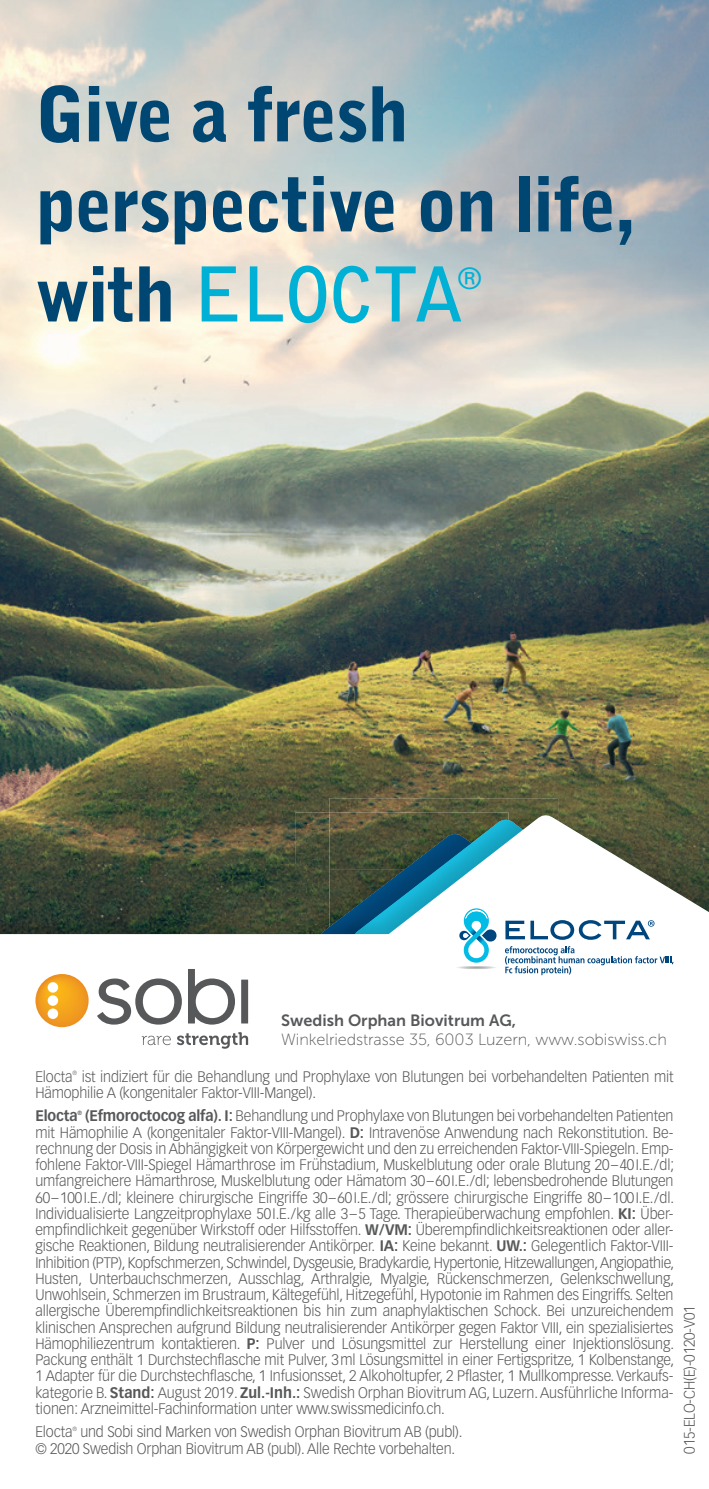
<style>
.page{position:relative;width:709px;height:1489px;background:#fff}
.page>*{position:absolute;margin:0;border:0;box-sizing:border-box;transform-origin:0 0}
.t1{font:900 75px/90px "Bell Gothic";letter-spacing:-.025em;color:#004672}
.t2{font:700 30.5px "Bell Gothic";color:#00b1d5}
.t3{font:16.25px "Museo Sans 100";letter-spacing:-.005em;color:#57585a}
.t4{font:16.25px "Museo Sans 700";color:#57585a}
.t5{font:300 15px/16.2px "Vectora LT Pro";letter-spacing:-.01em;color:#57585a;scale:.95 1}
.t6{font:700 15px "Vectora LT Pro";letter-spacing:-.01em;color:#57585a;scale:.95 1}
.t7{font:300 6px "Vectora LT Pro";color:#57585a;scale:.95 1}
.t8{font:700 6px "Vectora LT Pro";color:#57585a;scale:.95 1}
.s1{font-weight:700;color:#00b1d5}
.s2{font-weight:700}
</style>
<div class="page">
<img style="left:0;top:0;width:709px;height:798px">
<svg style="left:0;top:798px;width:709px;height:136px;background:#495037"></svg>
<svg style="left:35px;top:974px;width:54px;height:53px"></svg>
<svg style="left:97px;top:978px;width:85px;height:46px"></svg>
<svg style="left:188px;top:969px;width:47px;height:55px"></svg>
<svg style="left:241px;top:979px;width:7px;height:44px"></svg>
<svg style="left:142px;top:1035px;width:29px;height:10px"></svg>
<svg style="left:177px;top:1032px;width:71px;height:16px"></svg>
<svg style="left:318px;top:819px;width:391px;height:156px"></svg>
<h1 class="t1" style="left:35px;top:70px;width:602px">Give a fresh perspective on life, with <span class="s1">ELOCTA</span></h1>
<h2 class="t2" style="left:457px;top:259px;width:26px">®</h2>
<p class="t4" style="left:281px;top:1010px;width:236px">Swedish Orphan Biovitrum AG,</p>
<p class="t3" style="left:281px;top:1030px;width:387px">Winkelriedstrasse 35, 6003 Luzern, www.sobiswiss.ch</p>
<p class="t5" style="left:35px;top:1068px;width:673px;text-indent:46px">ist indiziert für die Behandlung und Prophylaxe von Blutungen bei vorbehandelten Patienten mit<br>Hämophilie A (kongenitaler Faktor-VIII-Mangel).</p>
<p class="t6" style="left:35px;top:1106px;width:46px">Elocta</p>
<p class="t8" style="left:77px;top:1108px;width:6px">®</p>
<p class="t5" style="left:35px;top:1068px;width:40px">Elocta</p>
<p class="t7" style="left:72px;top:1069px;width:6px">®</p>
<p class="t5" style="left:35px;top:1107px;width:673px;text-align:justify;text-indent:50px"><span class="s2">(Efmoroctocog alfa). I:</span> Behandlung und Prophylaxe von Blutungen bei vorbehandelten Patienten mit Hämophilie A (kongenitaler Faktor-VIII-Mangel). <span class="s2">D:</span> Intravenöse Anwendung nach Rekonstitution. Be&shy;rechnung der Dosis in Abhängigkeit von Körpergewicht und den zu erreichenden Faktor-VIII-Spiegeln. Emp&shy;fohlene Faktor-VIII-Spiegel Hämarthrose im Frühstadium, Muskelblutung oder orale Blutung 20–40I.E./dl; umfangreichere Hämarthrose, Muskelblutung oder Hämatom 30–60I.E./dl; lebensbedrohende Blutungen 60–100I.E./dl; kleinere chirurgische Eingriffe 30–60I.E./dl; grössere chirurgische Eingriffe 80–100I.E./dl.<br>Individualisierte Langzeitprophylaxe 50I.E./kg alle 3–5 Tage. Therapieüberwachung empfohlen. <span class="s2">KI:</span> Über&shy;empfindlichkeit gegenüber Wirkstoff oder Hilfsstoffen. <span class="s2">W/VM:</span> Überempfindlichkeitsreaktionen oder aller&shy;gische Reaktionen, Bildung neutralisierender Antikörper. <span class="s2">IA:</span> Keine bekannt. <span class="s2">UW.:</span> Gelegentlich Faktor-VIII-Inhibition (PTP), Kopfschmerzen, Schwindel, Dysgeusie, Bradykardie, Hypertonie, Hitzewallungen, Angiopathie, Husten, Unterbauchschmerzen, Ausschlag, Arthralgie, Myalgie, Rückenschmerzen, Gelenkschwellung, Unwohlsein, Schmerzen im Brustraum, Kältegefühl, Hitzegefühl, Hypotonie im Rahmen des Eingriffs. Selten allergische Überempfindlichkeitsreaktionen bis hin zum anaphylaktischen Schock. Bei unzureichendem klinischen Ansprechen aufgrund Bildung neutralisierender Antikörper gegen Faktor VIII, ein spezialisiertes Hämophiliezentrum kontaktieren. <span class="s2">P:</span> Pulver und Lösungsmittel zur Herstellung einer Injektionslösung.<br>Packung enthält 1 Durchstechflasche mit Pulver, 3ml Lösungsmittel in einer Fertigspritze, 1 Kolbenstange, 1 Adapter für die Durchstechflasche, 1 Infusionsset, 2 Alkoholtupfer, 2 Pflaster, 1 Mullkompresse. Verkaufs&shy;kategorie B. <span class="s2">Stand:</span> August 2019. <span class="s2">Zul.-Inh.:</span> Swedish Orphan Biovitrum AG, Luzern. Ausführliche Informa&shy;tionen: Arzneimittel-Fachinformation unter www.swissmedicinfo.ch.</p>
<p class="t5" style="left:35px;top:1423px;width:40px">Elocta</p>
<p class="t7" style="left:72px;top:1424px;width:6px">®</p>
<p class="t5" style="left:35px;top:1423px;width:451px;text-indent:45px">und Sobi sind Marken von Swedish Orphan Biovitrum AB (publ). © 2020 Swedish Orphan Biovitrum AB (publ). Alle Rechte vorbehalten.</p>
<p class="t5" style="left:681px;top:1453px;width:157px;rotate:-90deg">015-ELO-CH(E)-0120-V01</p>
</div>
